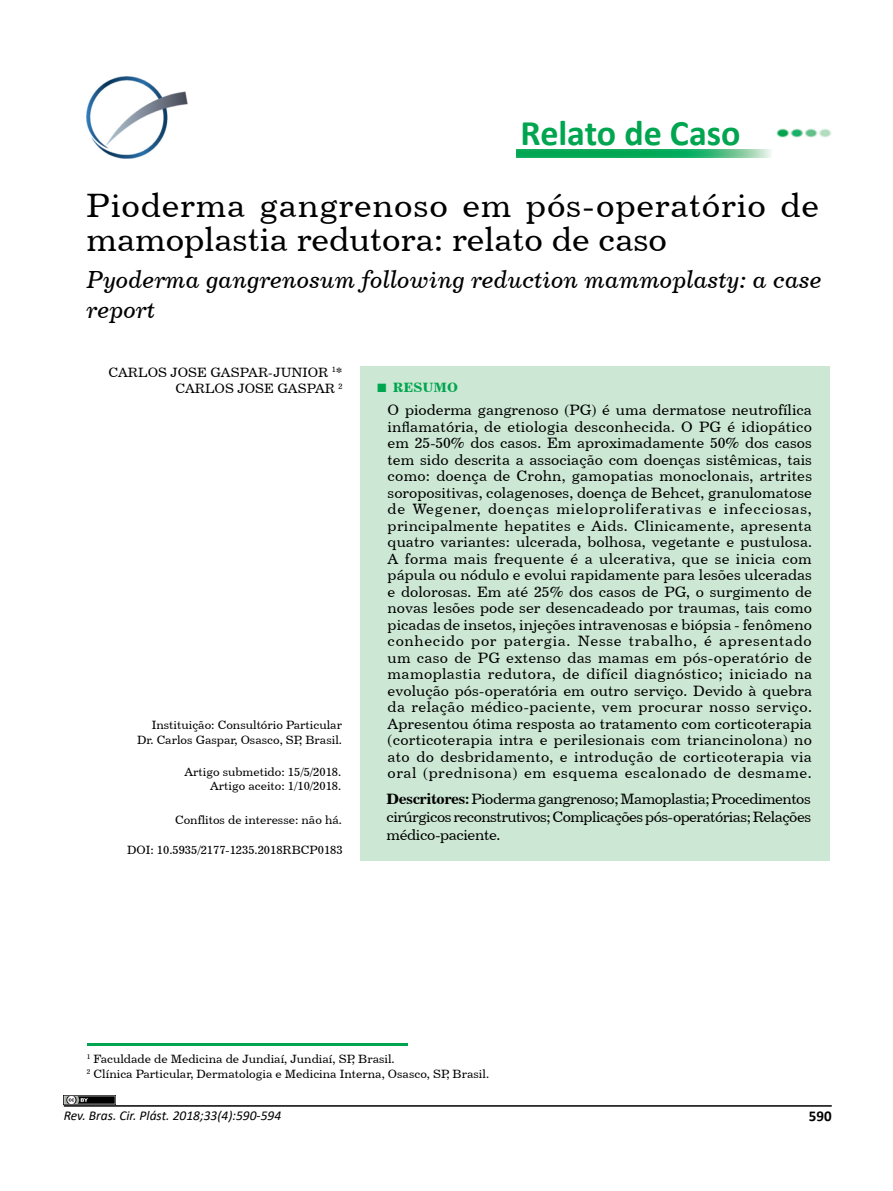
<style>
.page{position:relative;width:893px;height:1191px;background:#fff}
.page>*{position:absolute;margin:0;border:0;box-sizing:border-box;transform-origin:0 0}
.t1{font:700 36px "Calibri";color:#00a54f}
.t2{font:33.75px/34.5px "Century 731 BT Roman A";letter-spacing:.02em;color:#000}
.t3{font:24.75px/30px "Century 731 BT Italic A";color:#000}
.t4{font:15px/16.5px "Century 731 BT Roman A";color:#000;text-align:justify}
.t5{font:700 15px "Calibri";color:#000}
.t6{font:13.5px/16.2px "Century 731 BT Roman A";color:#000;text-align:right}
.t7{font:italic 13.5px "Calibri";color:#000}
.t8{font:13.5px "Century 731 BT Bold A";color:#00a54f}
.t9{font:12px/14.4px "Century 731 BT Roman A";color:#000;text-align:right}
.s1{font-family:"Times New Roman";font-weight:700;font-size:18px}
.s2{font-family:"Times New Roman"}
.s3{font-family:"Century 731 BT Bold A"}
</style>
<div class="page">
<hr style="left:64px;top:1105px;width:768px;height:1px;background:#000">
<img style="left:776px;top:128px;width:55px;height:10px">
<img style="left:87px;top:77px;width:101px;height:82px">
<div style="left:360px;top:366px;width:470px;height:495px;background:#cce7d3"></div>
<hr style="left:87px;top:1043px;width:320px;height:2px;background:#00a54f">
<img style="left:517px;top:150px;width:255px;height:7px">
<img style="left:64px;top:1095px;width:51px;height:9px">
<h1 class="t1" style="left:521px;top:108px;width:221px">Relato de Caso</h1>
<h2 class="t2" style="left:86px;top:187px;width:734px">Pioderma gangrenoso em pós-operatório de mamoplastia redutora: relato de caso</h2>
<h3 class="t3" style="left:87px;top:264px;width:737px">Pyoderma gangrenosum following reduction mammoplasty: a case report</h3>
<p class="t6" style="left:108px;top:364px;width:236px">CARLOS JOSE GASPAR-JUNIOR <sup>1</sup>*<br>CARLOS JOSE GASPAR <sup>2</sup></p>
<p class="t9" style="left:137px;top:718px;width:206px">Instituição: Consultório Particular<br>Dr. Carlos Gaspar, Osasco, SP, Brasil.</p>
<p class="t9" style="left:184px;top:764px;width:158px">Artigo submetido: 15/5/2018.<br>Artigo aceito: 1/10/2018.</p>
<p class="t9" style="left:175px;top:812px;width:168px">Conflitos de interesse: não há.</p>
<p class="t9" style="left:127px;top:842px;width:217px">DOI: 10.5935/2177-1235.2018RBCP0183</p>
<p class="t8" style="left:376px;top:379px;width:83px"><span class="s1">■</span> RESUMO</p>
<p class="t4" style="left:388px;top:401px;width:426px">O pioderma gangrenoso (PG) é uma dermatose neutrofílica in<span class="s2">fl</span>amatória, de etiologia desconhecida. O PG é idiopático em 25-50% dos casos. Em aproximadamente 50% dos casos tem sido descrita a associação com doenças sistêmicas, tais como: doença de Crohn, gamopatias monoclonais, artrites soropositivas, colagenoses, doença de Behcet, granulomatose de Wegener, doenças mieloproliferativas e infecciosas, principalmente hepatites e Aids. Clinicamente, apresenta quatro variantes: ulcerada, bolhosa, vegetante e pustulosa.<br>A forma mais frequente é a ulcerativa, que se inicia com pápula ou nódulo e evolui rapidamente para lesões ulceradas e dolorosas. Em até 25% dos casos de PG, o surgimento de novas lesões pode ser desencadeado por traumas, tais como picadas de insetos, injeções intravenosas e biópsia - fenômeno conhecido por patergia. Nesse trabalho, é apresentado um caso de PG extenso das mamas em pós-operatório de mamoplastia redutora, de difícil diagnóstico; iniciado na evolução pós-operatória em outro serviço. Devido à quebra da relação médico-paciente, vem procurar nosso serviço.<br>Apresentou ótima resposta ao tratamento com corticoterapia (corticoterapia intra e perilesionais com triancinolona) no ato do desbridamento, e introdução de corticoterapia via oral (prednisona) em esquema escalonado de desmame.</p>
<p class="t4" style="left:387px;top:789px;width:426px;line-height:18px"><span class="s3">Descritores:</span> Pioderma gangrenoso; Mamoplastia; Procedimentos cirúrgicos reconstrutivos; Complicações pós-operatórias; Relações médico-paciente.</p>
<p class="t9" style="left:87px;top:1051px;width:404px;line-height:15px;text-align:left"><sup>1</sup> Faculdade de Medicina de Jundiaí, Jundiaí, SP, Brasil.<br><sup>2</sup> Clínica Particular, Dermatologia e Medicina Interna, Osasco, SP, Brasil.</p>
<p class="t7" style="left:64px;top:1106px;width:219px">Rev. Bras. Cir. Plást. 2018;33(4):590-594</p>
<p class="t5" style="left:809px;top:1105px;width:24px">590</p>
</div>
